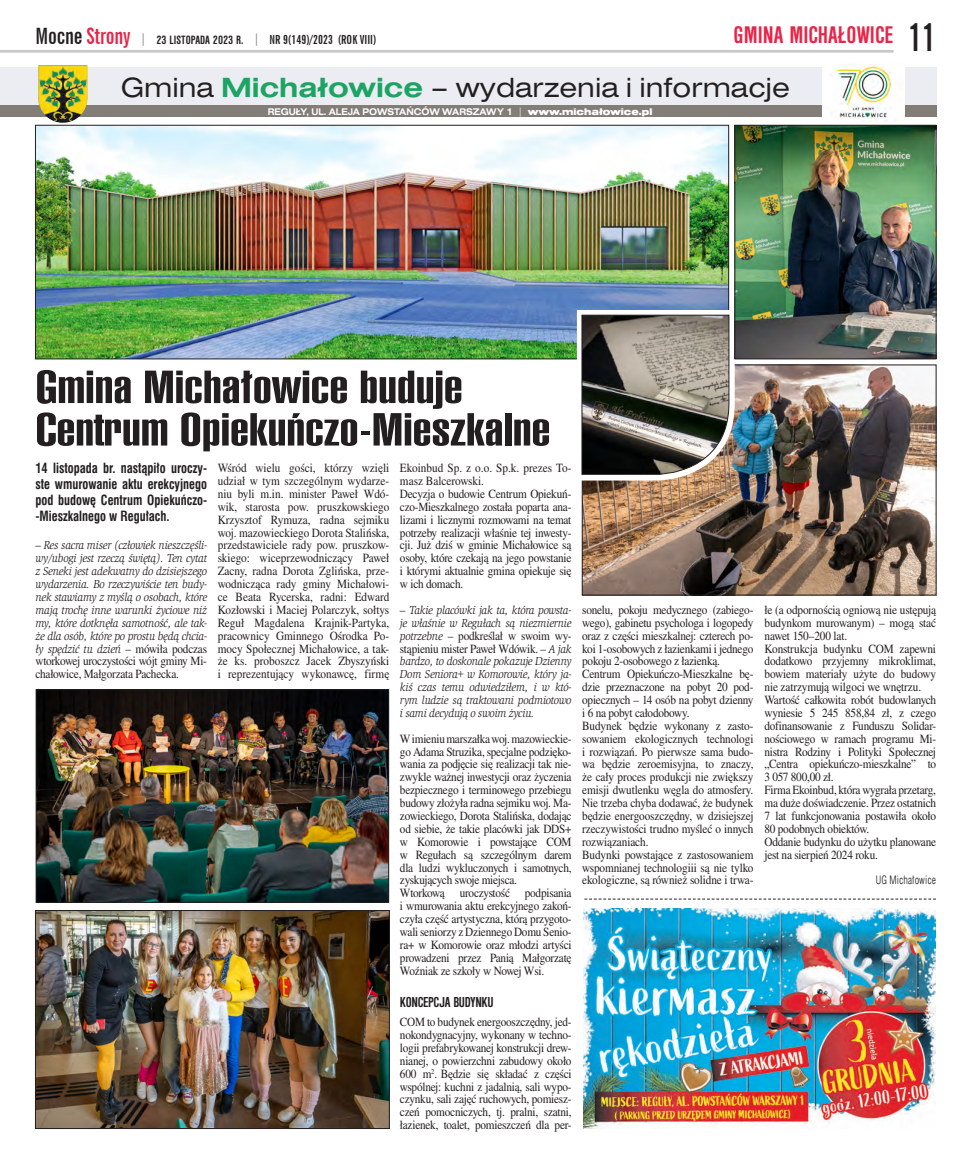
<style>
.page{position:relative;width:974px;height:1156px;background:#fff}
.page>*{position:absolute;margin:0;border:0;box-sizing:border-box;transform-origin:0 0}
.G-tytul3{font:45px/42.5px "Swis 911 U Cm EU";color:#231f20;scale:1.5 1}
.txt{font:700 extra-condensed 38.75px "News Gothic BT";color:#231f20;scale:.9 1}
.G-tytul2{font:28.75px "Nimbus San DEE Regu Exte";color:#231f20}
.txt-2{font:700 condensed 25px "Nimbus San DEE";color:#e92448}
.G-SRTYT{font:700 condensed 15px "Nimbus San DEE";letter-spacing:-.02em;color:#231f20}
.G-lead{font:700 13.75px/16.2px "Swis 721 Cn EU";color:#231f20;text-align:justify;scale:.9 1}
.txt-0{font:12.5px/12.9px "Nimbus Rom No 9 LEE";letter-spacing:-.02em;color:#231f20;text-align:justify;scale:.9 1}
.t1{font:700 extra-condensed 12.5px "News Gothic BT";color:#231f20}
.txt-0-2{font:12.5px/12.9px "Nimbus Rom No 9 LEE";color:#231f20;scale:.9 1}
.txt-0-3{font:italic 11.88px/12.9px "Slimbach Itc TEE";letter-spacing:-.02em;color:#231f20;text-align:justify;scale:.9 1}
.G-autor-opis{font:11.25px "Swis 721 Lt Cn EU";letter-spacing:.01em;color:#231f20;scale:.9 1}
.G-tytul2-2{font:10px "Nimbus San DEE Bold Exte";color:#fff;scale:.9 1}
.s1{font-size:22.5px}
.s2{font-size:22.5px;color:#e92448}
.s3{color:#939598}
.s4{font-family:"Nimbus San DEE";font-stretch:condensed}
.s5{font-family:"Nimbus San DEE Bold Exte";color:#1da363}
.s6{font-family:"Nimbus San DEE Ligh Cond";font-size:11.25px}
.s7{font-family:"Nimbus San DEE Blac Exte"}
.s8{font-family:"Nimbus Rom No 9 LEE";font-style:normal;font-size:12.5px}
.s9{font-family:"Slimbach Itc TEE";font-style:italic;font-size:11.88px}
</style>
<div class="page">
<hr style="left:0;top:50px;width:893px;height:3px;background:#c7c8ca">
<div style="left:0;top:67px;width:935px;height:50px;background:#ebedf2"></div>
<div style="left:0;top:105px;width:935px;height:12px;background:#837d78"></div>
<img style="left:38px;top:65px;width:13px;height:55px">
<img style="left:822px;top:64px;width:82px;height:58px">
<img style="left:37px;top:127px;width:689px;height:230px">
<div style="left:35px;top:125px;width:693px;height:234px;border:1px solid #231f20"></div>
<img style="left:38px;top:691px;width:349px;height:209px">
<div style="left:36px;top:689px;width:353px;height:213px;border:1px solid #231f20"></div>
<img style="left:37px;top:912px;width:350px;height:214px">
<div style="left:35px;top:910px;width:354px;height:218px;border:1px solid #231f20"></div>
<img style="left:584px;top:367px;width:350px;height:226px">
<div style="left:582px;top:365px;width:354px;height:230px;border:1px solid #231f20"></div>
<img style="left:573px;top:307px;width:164px;height:176px">
<img style="left:583px;top:908px;width:351px;height:220px">
<svg style="left:584px;top:898px;width:351px;height:1px"></svg>
<img style="left:736px;top:127px;width:198px;height:230px">
<div style="left:734px;top:125px;width:202px;height:234px;border:1px solid #231f20"></div>
<p class="t1" style="left:35px;top:32px;width:342px"><span class="s1">Mocne</span> <span class="s2">Strony</span> <span class="s3">|</span> <span class="s4">23 LISTOPADA 2023 R.</span> <span class="s3">|</span> NR 9(149)/2023 (ROK VIII)</p>
<p class="txt-2" style="left:733px;top:22px;width:161px">GMINA MICHAŁOWICE</p>
<p class="txt" style="left:908px;top:14px;width:32px">11</p>
<p class="G-tytul2" style="left:121px;top:72px;width:670px">Gmina <span class="s5">Michałowice</span> – wydarzenia i informacje</p>
<p class="G-tytul2-2" style="left:267px;top:106px;width:429px">REGUŁY, UL. ALEJA POWSTAŃCÓW WARSZAWY 1 <span class="s6">|</span> <span class="s7">www.michałowice.pl</span></p>
<p class="G-tytul3" style="left:35px;top:368px;width:345px">Gmina Michałowice buduje<br>Centrum Opiekuńczo-Mieszkalne</p>
<p class="G-lead" style="left:35px;top:460px;width:192px">14 listopada br. nastąpiło uroczy&shy;ste wmurowanie aktu erekcyjnego pod budowę Centrum Opiekuńczo--Mieszkalnego w Regułach.</p>
<p class="txt-0-3" style="left:35px;top:539px;width:192px"><span class="s8">–</span> Res sacra miser (człowiek nieszczęśli&shy;wy/ubogi jest rzeczą świętą). Ten cytat z Seneki jest adekwatny do dzisiejszego wydarzenia. Bo rzeczywiście ten budy&shy;nek stawiamy z myślą o osobach, które mają trochę inne warunki życiowe niż my, które dotknęła samotność, ale tak&shy;że dla osób, które po prostu będą chcia&shy;ły spędzić tu dzień <span class="s8">– mówiła podczas</span></p>
<p class="txt-0" style="left:35px;top:655px;width:192px">wtorkowej uroczystości wójt gminy Mi&shy;chałowice, Małgorzata Pachecka.</p>
<p class="txt-0" style="left:218px;top:461px;width:192px">Wśród wielu gości, którzy wzięli udział w tym szczególnym wydarze&shy;niu byli m.in. minister Paweł Wdó&shy;wik, starosta pow. pruszkowskiego Krzysztof Rymuza, radna sejmiku woj. mazowieckiego Dorota Stalińska, przedstawiciele rady pow. pruszkow&shy;skiego: wiceprzewodniczący Paweł Zacny, radna Dorota Zglińska, prze&shy;wodnicząca rady gminy Michałowi&shy;ce Beata Rycerska, radni: Edward Kozłowski i Maciej Polarczyk, sołtys Reguł Magdalena Krajnik-Partyka, pracownicy Gminnego Ośrodka Po&shy;mocy Społecznej Michałowice, a tak&shy;że ks. proboszcz Jacek Zbyszyński i reprezentujący wykonawcę, firmę</p>
<p class="txt-0-2" style="left:400px;top:461px;width:192px">Ekoinbud Sp. z o.o. Sp.k. prezes To&shy;masz Balcerowski.</p>
<p class="txt-0" style="left:400px;top:487px;width:192px">Decyzja o budowie Centrum Opiekuń&shy;czo-Mieszkalnego została poparta ana&shy;lizami i licznymi rozmowami na temat potrzeby realizacji właśnie tej inwesty&shy;cji. Już dziś w gminie Michałowice są osoby, które czekają na jego powstanie i którymi aktualnie gmina opiekuje się w ich domach.</p>
<p class="txt-0-3" style="left:400px;top:603px;width:192px"><span class="s8">–</span> Takie placówki jak ta, która powsta&shy;je właśnie w Regułach są niezmiernie</p>
<p class="txt-0" style="left:400px;top:629px;width:192px"><span class="s9">potrzebne</span> – podkreślał w swoim wy&shy;stąpieniu mister Paweł Wdówik. – <span class="s9">A jak</span></p>
<p class="txt-0-3" style="left:400px;top:655px;width:192px">bardzo, to doskonale pokazuje Dzienny Dom Seniora+ w Komorowie, który ja&shy;kiś czas temu odwiedziłem, i w któ&shy;rym ludzie są traktowani podmiotowo i sami decydują o swoim życiu.</p>
<p class="txt-0" style="left:400px;top:732px;width:192px">W imieniu marszałka woj. mazowieckie&shy;go Adama Struzika, specjalne podzięko&shy;wania za podjęcie się realizacji tak nie&shy;zwykle ważnej inwestycji oraz życzenia bezpiecznego i terminowego przebiegu budowy złożyła radna sejmiku woj. Ma&shy;zowieckiego, Dorota Stalińska, dodając od siebie, że takie placówki jak DDS+ w Komorowie i powstające COM w Regułach są szczególnym darem dla ludzi wykluczonych i samotnych, zyskujących swoje miejsca.</p>
<p class="txt-0" style="left:400px;top:886px;width:192px">Wtorkową uroczystość podpisania i wmurowania aktu erekcyjnego zakoń&shy;czyła część artystyczna, którą przygoto&shy;wali seniorzy z Dziennego Domu Senio&shy;ra+ w Komorowie oraz młodzi artyści prowadzeni przez Panią Małgorzatę Woźniak ze szkoły w Nowej Wsi.</p>
<p class="G-SRTYT" style="left:400px;top:993px;width:95px">KONCEPCJA BUDYNKU</p>
<p class="txt-0" style="left:400px;top:1015px;width:192px">COM to budynek energooszczędny, jed&shy;nokondygnacyjny, wykonany w techno&shy;logii prefabrykowanej konstrukcji drew&shy;nianej, o powierzchni zabudowy około 600 m<sup>2</sup>. Będzie się składać z części wspólnej: kuchni z jadalnią, sali wypo&shy;czynku, sali zajęć ruchowych, pomiesz&shy;czeń pomocniczych, tj. pralni, szatni, łazienek, toalet, pomieszczeń dla per-</p>
<p class="txt-0" style="left:582px;top:603px;width:192px">sonelu, pokoju medycznego (zabiego&shy;wego), gabinetu psychologa i logopedy oraz z części mieszkalnej: czterech po&shy;koi 1-osobowych z łazienkami i jednego pokoju 2-osobowego z łazienką.</p>
<p class="txt-0" style="left:582px;top:667px;width:192px">Centrum Opiekuńczo-Mieszkalne bę&shy;dzie przeznaczone na pobyt 20 pod&shy;opiecznych – 14 osób na pobyt dzienny i 6 na pobyt całodobowy.</p>
<p class="txt-0" style="left:582px;top:719px;width:192px">Budynek będzie wykonany z zasto&shy;sowaniem ekologicznych technologi i rozwiązań. Po pierwsze sama budo&shy;wa będzie zeroemisyjna, to znaczy, że cały proces produkcji nie zwiększy emisji dwutlenku węgla do atmosfery.<br>Nie trzeba chyba dodawać, że budynek będzie energooszczędny, w dzisiejszej rzeczywistości trudno myśleć o innych rozwiązaniach.</p>
<p class="txt-0" style="left:582px;top:848px;width:192px">Budynki powstające z zastosowaniem wspomnianej technologiii są nie tylko ekologiczne, są również solidne i trwa-</p>
<p class="txt-0" style="left:764px;top:603px;width:192px">łe (a odpornością ogniową nie ustępują budynkom murowanym) – mogą stać nawet 150–200 lat.</p>
<p class="txt-0" style="left:764px;top:642px;width:192px">Konstrukcja budynku COM zapewni dodatkowo przyjemny mikroklimat, bowiem materiały użyte do budowy nie zatrzymują wilgoci we wnętrzu.</p>
<p class="txt-0" style="left:764px;top:693px;width:192px">Wartość całkowita robót budowlanych wyniesie 5 245 858,84 zł, z czego dofinansowanie z Funduszu Solidar&shy;nościowego w ramach programu Mi&shy;nistra Rodziny i Polityki Społecznej „Centra opiekuńczo-mieszkalne” to 3 057 800,00 zł.</p>
<p class="txt-0" style="left:764px;top:783px;width:192px">Firma Ekoinbud, która wygrała przetarg, ma duże doświadczenie. Przez ostatnich 7 lat funkcjonowania postawiła około 80 podobnych obiektów.</p>
<p class="txt-0" style="left:764px;top:835px;width:192px">Oddanie budynku do użytku planowane jest na sierpień 2024 roku.</p>
<p class="G-autor-opis" style="left:875px;top:873px;width:69px">UG Michałowice</p>
</div>
